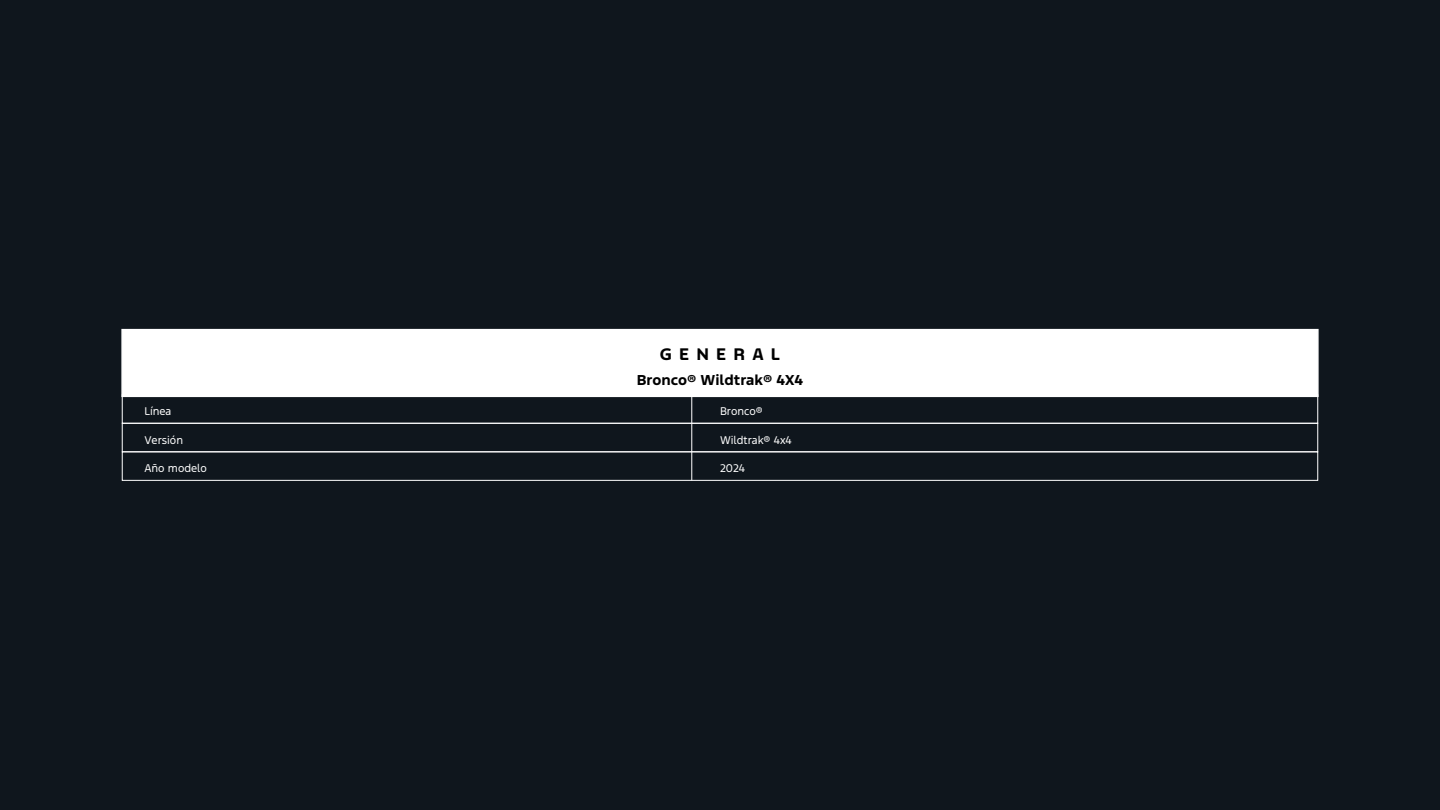
<style>
.page{position:relative;width:1440px;height:810px;background:#0f161d}
.page>*{position:absolute;margin:0;border:0;box-sizing:border-box;transform-origin:0 0}
.t1{font:15.75px "Ford F 1 Bold";letter-spacing:.44em;color:#000;scale:1.04 1}
.t2{font:13.5px "Ford F 1 Bold";color:#000;scale:1.04 1}
.t3{font:10.5px "Ford F 1 Regular";color:#fff}
</style>
<div class="page">
<div style="left:121px;top:329px;width:1198px;height:68px;background:#fff"></div>
<div style="left:122px;top:423px;width:1196px;height:29px;border:1px solid #fff"></div>
<div style="left:122px;top:395px;width:1196px;height:28px;border:1px solid #fff"></div>
<div style="left:122px;top:452px;width:1196px;height:29px;border:1px solid #fff"></div>
<hr style="left:692px;top:395px;width:1px;height:85px;background:#fff">
<p class="t3" style="left:144px;top:404px;width:28px">Línea</p>
<p class="t3" style="left:144px;top:433px;width:40px">Versión</p>
<p class="t3" style="left:144px;top:461px;width:64px">Año modelo</p>
<h1 class="t1" style="left:660px;top:344px;width:117px">GENERAL</h1>
<p class="t2" style="left:637px;top:371px;width:162px">Bronco® Wildtrak® 4X4</p>
<p class="t3" style="left:720px;top:404px;width:44px">Bronco®</p>
<p class="t3" style="left:720px;top:433px;width:73px">Wildtrak® 4x4</p>
<p class="t3" style="left:720px;top:461px;width:27px">2024</p>
</div>
